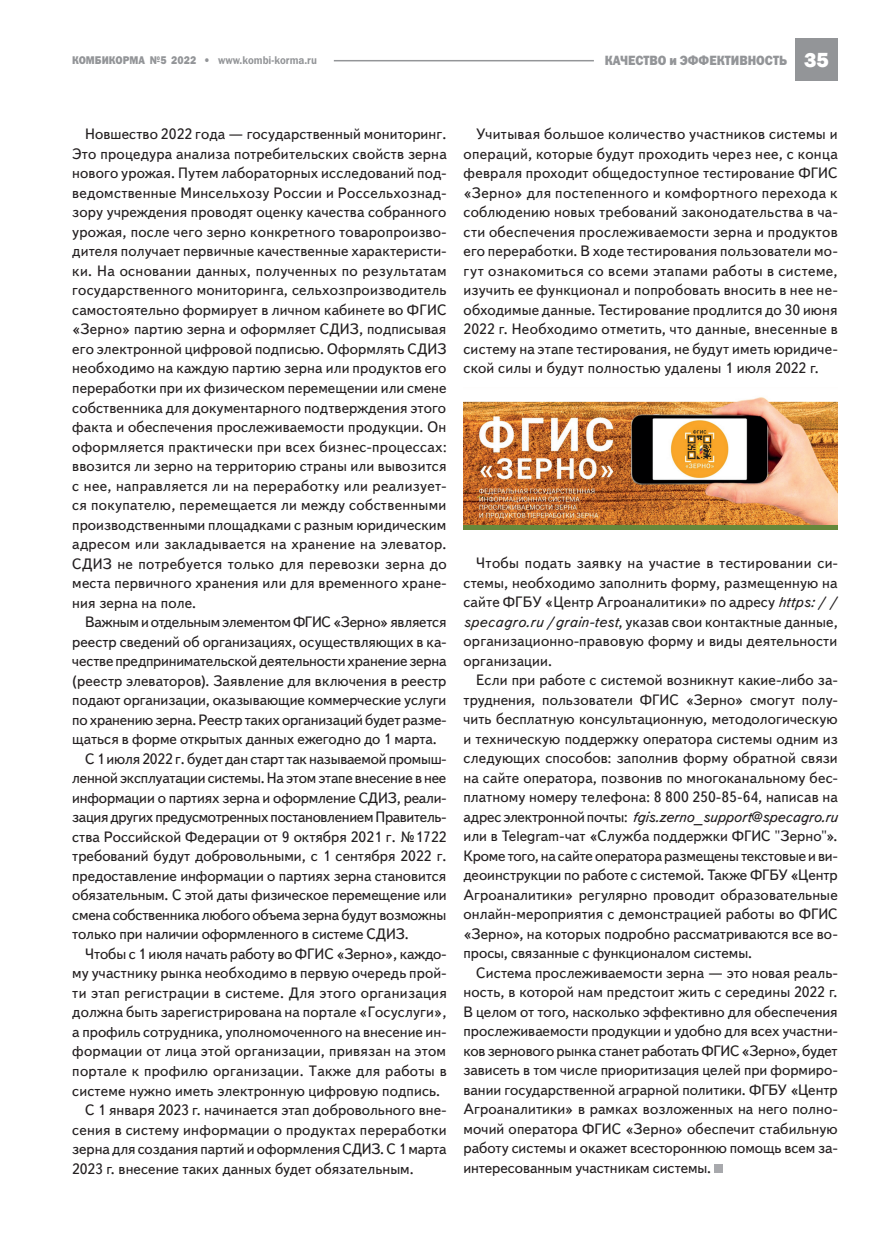
<style>
.page{position:relative;width:893px;height:1234px;background:#fff}
.page>*{position:absolute;margin:0;border:0;box-sizing:border-box;transform-origin:0 0}
.t1{font:800 21px "Franklin Gothic";color:#fff}
.Osnovnoy_text-10-13{font:15px/19.5px "Text Book C";letter-spacing:.005em;color:#231f20;text-align:justify}
.Zagolovok{font:13.5px "Franklin Gothic Heavy C";color:#939598;scale:.9 1}
.Zagolovok-2{font:11.25px "Franklin Gothic Demi C";color:#939598;scale:.9 1}
.Zagolovok-3{font:11.25px "Franklin Gothic Heavy C";color:#939598;scale:.9 1}
.s1{font-family:"Franklin Gothic Heavy C"}
.s2{font-style:italic}
</style>
<div class="page">
<div style="left:795px;top:38px;width:43px;height:43px;background:#939598"></div>
<hr style="left:334px;top:60px;width:260px;height:1px;background:#939598">
<img style="left:463px;top:397px;width:374px;height:128px">
<div style="left:714px;top:1163px;width:9px;height:9px;background:#a8a9ad"></div>
<hr style="left:463px;top:525px;width:375px;height:4px;background:#66883b">
<p class="Zagolovok-3" style="left:72px;top:54px;width:42px">КОМБИКО</p>
<p class="Zagolovok-2" style="left:123px;top:54px;width:217px"><span class="s1">РМА №5 2022 •</span> www.kombi-korma.ru</p>
<p class="Zagolovok" style="left:605px;top:53px;width:204px">качество и эффективность</p>
<p class="t1" style="left:804px;top:46px;width:26px">35</p>
<p class="Osnovnoy_text-10-13" style="left:72px;top:125px;width:376px;text-indent:13px">Новшество 2022 года — государственный мониторинг.<br>Это процедура анализа потребительских свойств зерна нового урожая. Путем лабораторных исследований под&shy;ведомственные Минсельхозу России и Россельхознад&shy;зору учреждения проводят оценку качества собранного урожая, после чего зерно конкретного товаропроизво&shy;дителя получает первичные качественные характеристи&shy;ки. На основании данных, полученных по результатам государственного мониторинга, сельхозпроизводитель самостоятельно формирует в личном кабинете во ФГИС «Зерно» партию зерна и оформляет СДИЗ, подписывая его электронной цифровой подписью. Оформлять СДИЗ необходимо на каждую партию зерна или продуктов его переработки при их физическом перемещении или смене собственника для документарного подтверждения этого факта и обеспечения прослеживаемости продукции. Он оформляется практически при всех бизнес-процессах: ввозится ли зерно на территорию страны или вывозится с нее, направляется ли на переработку или реализует&shy;ся покупателю, перемещается ли между собственными производственными площадками с разным юридическим адресом или закладывается на хранение на элеватор.<br>СДИЗ не потребуется только для перевозки зерна до места первичного хранения или для временного хране&shy;ния зерна на поле.</p>
<p class="Osnovnoy_text-10-13" style="left:72px;top:612px;width:376px;text-indent:13px">Важным и отдельным элементом ФГИС «Зерно» является реестр сведений об организациях, осуществляющих в ка&shy;честве предпринимательской деятельности хранение зерна (реестр элеваторов). Заявление для включения в реестр подают организации, оказывающие коммерческие услуги по хранению зерна. Реестр таких организаций будет разме&shy;щаться в форме открытых данных ежегодно до 1 марта.</p>
<p class="Osnovnoy_text-10-13" style="left:72px;top:749px;width:376px;text-indent:13px">С 1 июля 2022 г. будет дан старт так называемой промыш&shy;ленной эксплуатации системы. На этом этапе внесение в нее информации о партиях зерна и оформление СДИЗ, реали&shy;зация других предусмотренных постановлением Правитель&shy;ства Российской Федерации от 9 октября 2021 г. №1722 требований будут добровольными, с 1 сентября 2022 г. предоставление информации о партиях зерна становится обязательным. С этой даты физическое перемещение или смена собственника любого объема зерна будут возможны только при наличии оформленного в системе СДИЗ.</p>
<p class="Osnovnoy_text-10-13" style="left:72px;top:944px;width:376px;text-indent:13px">Чтобы с 1 июля начать работу во ФГИС «Зерно», каждо&shy;му участнику рынка необходимо в первую очередь прой&shy;ти этап регистрации в системе. Для этого организация должна быть зарегистрирована на портале «Госуслуги», а профиль сотрудника, уполномоченного на внесение ин&shy;формации от лица этой организации, привязан на этом портале к профилю организации. Также для работы в системе нужно иметь электронную цифровую подпись.</p>
<p class="Osnovnoy_text-10-13" style="left:72px;top:1100px;width:376px;text-indent:13px">С 1 января 2023 г. начинается этап добровольного вне&shy;сения в систему информации о продуктах переработки зерна для создания партий и оформления СДИЗ. С 1 марта 2023 г. внесение таких данных будет обязательным.</p>
<p class="Osnovnoy_text-10-13" style="left:463px;top:125px;width:376px;text-indent:13px">Учитывая большое количество участников системы и операций, которые будут проходить через нее, с конца февраля проходит общедоступное тестирование ФГИС «Зерно» для постепенного и комфортного перехода к соблюдению новых требований законодательства в ча&shy;сти обеспечения прослеживаемости зерна и продуктов его переработки. В ходе тестирования пользователи мо&shy;гут ознакомиться со всеми этапами работы в системе, изучить ее функционал и попробовать вносить в нее не&shy;обходимые данные. Тестирование продлится до 30 июня 2022 г. Необходимо отметить, что данные, внесенные в систему на этапе тестирования, не будут иметь юридиче&shy;ской силы и будут полностью удалены 1 июля 2022 г.</p>
<p class="Osnovnoy_text-10-13" style="left:463px;top:553px;width:376px;text-indent:13px">Чтобы подать заявку на участие в тестировании си&shy;стемы, необходимо заполнить форму, размещенную на сайте ФГБУ «Центр Агроаналитики» по адресу <span class="s2">https:// specagro.ru/grain-test</span>, указав свои контактные данные, организационно-правовую форму и виды деятельности организации.</p>
<p class="Osnovnoy_text-10-13" style="left:463px;top:670px;width:376px;text-indent:13px">Если при работе с системой возникнут какие-либо за&shy;труднения, пользователи ФГИС «Зерно» смогут полу&shy;чить бесплатную консультационную, методологическую и техническую поддержку оператора системы одним из следующих способов: заполнив форму обратной связи на сайте оператора, позвонив по многоканальному бес&shy;платному номеру телефона: 8 800 250-85-64, написав на адрес электронной почты: <span class="s2">fgis.zerno_support@specagro.ru</span></p>
<p class="Osnovnoy_text-10-13" style="left:463px;top:826px;width:376px">или в Telegram-чат «Служба поддержки ФГИС "Зерно"».<br>Кроме того, на сайте оператора размещены текстовые и ви&shy;деоинструкции по работе с системой. Также ФГБУ «Центр Агроаналитики» регулярно проводит образовательные онлайн-мероприятия с демонстрацией работы во ФГИС «Зерно», на которых подробно рассматриваются все во&shy;просы, связанные с функционалом системы.</p>
<p class="Osnovnoy_text-10-13" style="left:463px;top:962px;width:376px;text-indent:13px">Система прослеживаемости зерна — это новая реаль&shy;ность, в которой нам предстоит жить с середины 2022 г.<br>В целом от того, насколько эффективно для обеспечения прослеживаемости продукции и удобно для всех участни&shy;ков зернового рынка станет работать ФГИС «Зерно», будет зависеть в том числе приоритизация целей при формиро&shy;вании государственной аграрной политики. ФГБУ «Центр Агроаналитики» в рамках возложенных на него полно&shy;мочий оператора ФГИС «Зерно» обеспечит стабильную работу системы и окажет всестороннюю помощь всем за&shy;интересованным участникам системы.</p>
</div>
